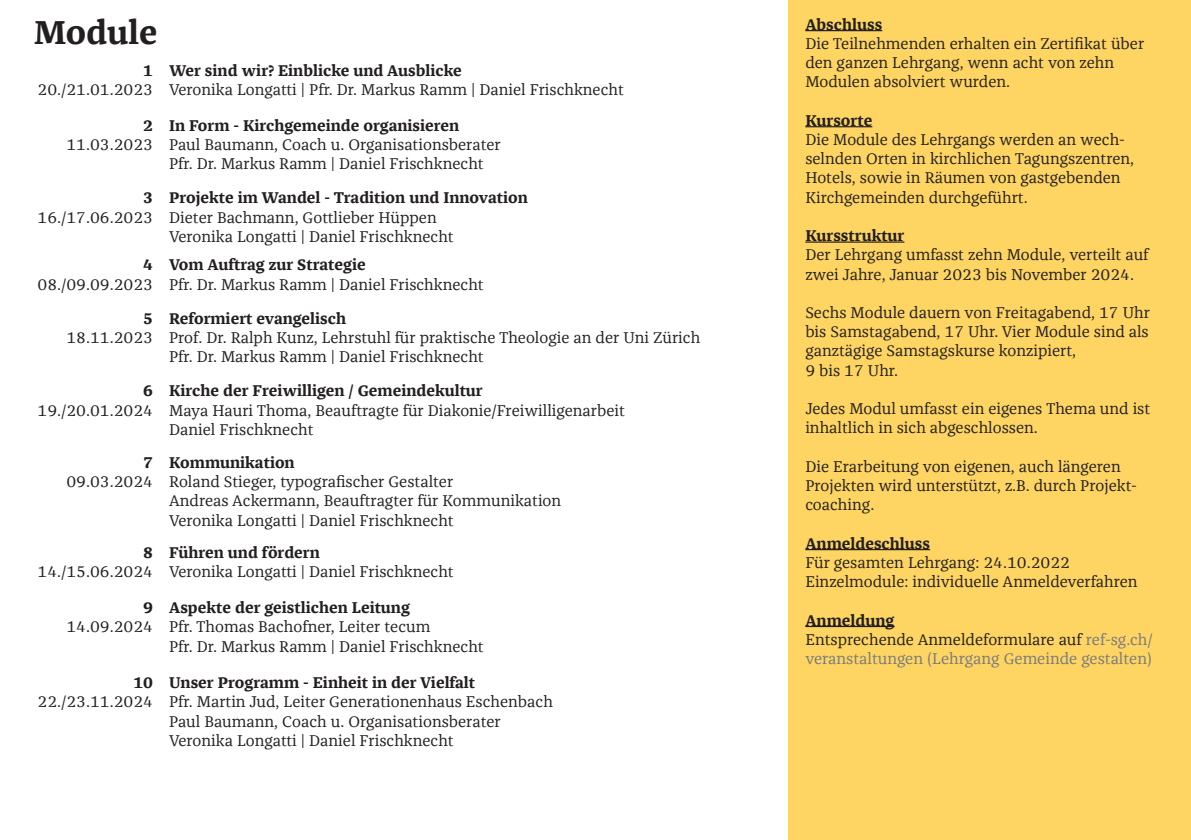
<style>
.page{position:relative;width:1191px;height:840px;background:#fff}
.page>*{position:absolute;margin:0;border:0;box-sizing:border-box;transform-origin:0 0}
.t1{font:700 34px "Franziska Offc";color:#231f20}
.Grundtext_Balken{font:16px/19.2px "Franziska Offc";color:#231f20}
.Titel_Balken{font:700 16px "Franziska Offc";color:#231f20}
.t2{font:16px/19.2px "Franziska Offc";color:#787a7d}
.Titel_ganzklein{font:700 16px "Franziska Offc";color:#231f20}
.s1{color:#231f20}
</style>
<div class="page">
<div style="left:788px;top:0;width:403px;height:839px;background:#fed562"></div>
<hr style="left:805px;top:30px;width:77px;height:1px;background:#231f20">
<hr style="left:805px;top:126px;width:67px;height:1px;background:#231f20">
<hr style="left:805px;top:241px;width:99px;height:1px;background:#231f20">
<hr style="left:805px;top:548px;width:125px;height:2px;background:#231f20">
<hr style="left:805px;top:625px;width:89px;height:1px;background:#231f20">
<p class="t1" style="left:34px;top:13px;width:125px">Module</p>
<p class="Titel_Balken" style="left:143px;top:61px;width:11px">1</p>
<p class="Grundtext_Balken" style="left:37px;top:80px;width:117px">20./21.01.2023</p>
<p class="Titel_ganzklein" style="left:143px;top:116px;width:11px">2</p>
<p class="Grundtext_Balken" style="left:66px;top:135px;width:88px">11.03.2023</p>
<p class="Titel_ganzklein" style="left:143px;top:189px;width:11px">3</p>
<p class="Grundtext_Balken" style="left:37px;top:208px;width:117px">16./17.06.2023</p>
<p class="Titel_ganzklein" style="left:143px;top:256px;width:11px">4</p>
<p class="Grundtext_Balken" style="left:37px;top:275px;width:117px">08./09.09.2023</p>
<p class="Titel_ganzklein" style="left:143px;top:309px;width:11px">5</p>
<p class="Grundtext_Balken" style="left:66px;top:328px;width:88px">18.11.2023</p>
<p class="Titel_ganzklein" style="left:143px;top:381px;width:11px">6</p>
<p class="Grundtext_Balken" style="left:37px;top:400px;width:117px">19./20.01.2024</p>
<p class="Titel_ganzklein" style="left:143px;top:453px;width:11px">7</p>
<p class="Grundtext_Balken" style="left:66px;top:472px;width:88px">09.03.2024</p>
<p class="Titel_ganzklein" style="left:143px;top:542px;width:11px">8</p>
<p class="Grundtext_Balken" style="left:37px;top:561px;width:117px">14./15.06.2024</p>
<p class="Titel_ganzklein" style="left:143px;top:598px;width:11px">9</p>
<p class="Grundtext_Balken" style="left:66px;top:617px;width:88px">14.09.2024</p>
<p class="Titel_ganzklein" style="left:133px;top:673px;width:21px">10</p>
<p class="Grundtext_Balken" style="left:37px;top:692px;width:117px">22./23.11.2024</p>
<p class="Titel_Balken" style="left:169px;top:61px;width:294px">Wer sind wir? Einblicke und Ausblicke</p>
<p class="Grundtext_Balken" style="left:169px;top:80px;width:456px">Veronika Longatti | Pfr. Dr. Markus Ramm | Daniel Frischknecht</p>
<p class="Titel_Balken" style="left:169px;top:116px;width:292px">In Form - Kirchgemeinde organisieren</p>
<p class="Grundtext_Balken" style="left:169px;top:135px;width:333px">Paul Baumann, Coach u. Organisationsberater<br>Pfr. Dr. Markus Ramm | Daniel Frischknecht</p>
<p class="Titel_Balken" style="left:169px;top:189px;width:360px">Projekte im Wandel - Tradition und Innovation</p>
<p class="Grundtext_Balken" style="left:169px;top:208px;width:286px">Dieter Bachmann, Gottlieber Hüppen<br>Veronika Longatti | Daniel Frischknecht</p>
<p class="Titel_Balken" style="left:169px;top:256px;width:198px">Vom Auftrag zur Strategie</p>
<p class="Grundtext_Balken" style="left:169px;top:275px;width:316px">Pfr. Dr. Markus Ramm | Daniel Frischknecht</p>
<p class="Titel_Balken" style="left:169px;top:309px;width:179px">Reformiert evangelisch</p>
<p class="Grundtext_Balken" style="left:169px;top:328px;width:533px">Prof. Dr. Ralph Kunz, Lehrstuhl für praktische Theologie an der Uni Zürich<br>Pfr. Dr. Markus Ramm | Daniel Frischknecht</p>
<p class="Titel_Balken" style="left:169px;top:381px;width:315px">Kirche der Freiwilligen / Gemeindekultur</p>
<p class="Grundtext_Balken" style="left:169px;top:400px;width:457px">Maya Hauri Thoma, Beauftragte für Diakonie/Freiwilligenarbeit<br>Daniel Frischknecht</p>
<p class="Titel_Balken" style="left:169px;top:453px;width:127px">Kommunikation</p>
<p class="Grundtext_Balken" style="left:169px;top:472px;width:394px">Roland Stieger, typografischer Gestalter<br>Andreas Ackermann, Beauftragter für Kommunikation<br>Veronika Longatti | Daniel Frischknecht</p>
<p class="Titel_Balken" style="left:169px;top:542px;width:152px">Führen und fördern</p>
<p class="Grundtext_Balken" style="left:169px;top:561px;width:286px">Veronika Longatti | Daniel Frischknecht</p>
<p class="Titel_Balken" style="left:169px;top:598px;width:242px">Aspekte der geistlichen Leitung</p>
<p class="Grundtext_Balken" style="left:169px;top:617px;width:316px">Pfr. Thomas Bachofner, Leiter tecum<br>Pfr. Dr. Markus Ramm | Daniel Frischknecht</p>
<p class="Titel_Balken" style="left:169px;top:673px;width:308px">Unser Programm - Einheit in der Vielfalt</p>
<p class="Grundtext_Balken" style="left:169px;top:692px;width:385px">Pfr. Martin Jud, Leiter Generationenhaus Eschenbach<br>Paul Baumann, Coach u. Organisationsberater<br>Veronika Longatti | Daniel Frischknecht</p>
<p class="Titel_Balken" style="left:805px;top:15px;width:78px">Abschluss</p>
<p class="Grundtext_Balken" style="left:805px;top:34px;width:340px">Die Teilnehmenden erhalten ein Zertifikat über den ganzen Lehrgang, wenn acht von zehn<br>Modulen absolviert wurden.</p>
<p class="Titel_Balken" style="left:805px;top:111px;width:68px">Kursorte</p>
<p class="Grundtext_Balken" style="left:805px;top:130px;width:330px">Die Module des Lehrgangs werden an wech&shy;selnden Orten in kirchlichen Tagungszentren, Hotels, sowie in Räumen von gastgebenden Kirchgemeinden durchgeführt.</p>
<p class="Titel_Balken" style="left:805px;top:226px;width:101px">Kursstruktur</p>
<p class="Grundtext_Balken" style="left:805px;top:245px;width:345px">Der Lehrgang umfasst zehn Module, verteilt auf zwei Jahre, Januar 2023 bis November 2024.</p>
<p class="Grundtext_Balken" style="left:805px;top:303px;width:346px;text-align:justify">Sechs Module dauern von Freitagabend, 17 Uhr bis Samstagabend, 17 Uhr. Vier Module sind als ganztägige Samstagskurse konzipiert,</p>
<p class="Grundtext_Balken" style="left:805px;top:360px;width:94px">9 bis 17 Uhr.</p>
<p class="Grundtext_Balken" style="left:805px;top:399px;width:346px">Jedes Modul umfasst ein eigenes Thema und ist inhaltlich in sich abgeschlossen.</p>
<p class="Grundtext_Balken" style="left:805px;top:456px;width:333px">Die Erarbeitung von eigenen, auch längeren<br>Projekten wird unterstützt, z.B. durch Projekt&shy;coaching.</p>
<p class="Titel_Balken" style="left:805px;top:533px;width:126px">Anmeldeschluss</p>
<p class="Grundtext_Balken" style="left:805px;top:552px;width:266px">Für gesamten Lehrgang: 24.10.2022</p>
<p class="Grundtext_Balken" style="left:805px;top:572px;width:334px">Einzelmodule: individuelle Anmeldeverfahren</p>
<p class="Titel_Balken" style="left:805px;top:610px;width:91px">Anmeldung</p>
<p class="t2" style="left:805px;top:629px;width:349px"><span class="s1">Entsprechende Anmeldeformulare auf</span> ref-sg.ch/ veranstaltungen (Lehrgang Gemeinde gestalten)</p>
</div>
